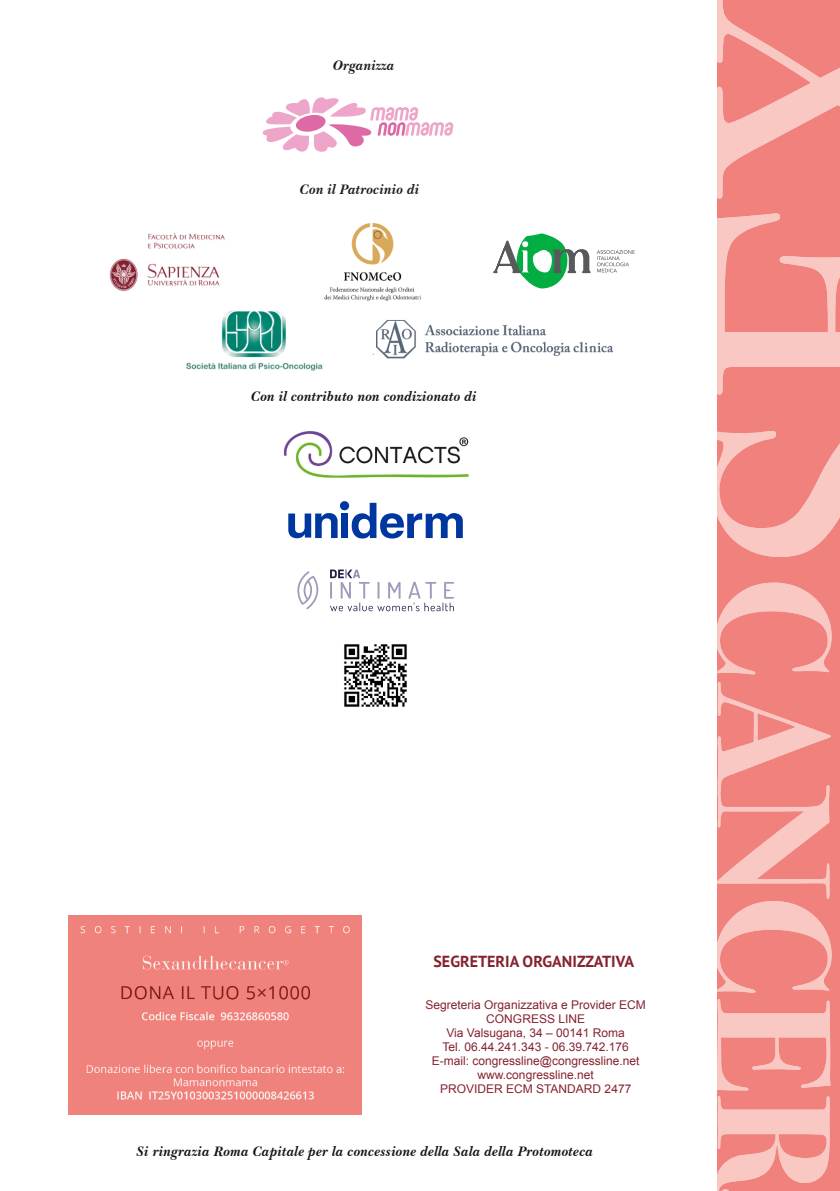
<style>
.page{position:relative;width:840px;height:1191px;background:#fff}
.page>*{position:absolute;margin:0;border:0;box-sizing:border-box;transform-origin:0 0}
.t1{font:700 16px "PT Sans";color:#85232f}
.t2{font:italic 700 14px "Baskerville BT";color:#161615}
.t3{font:italic 700 14px "Baskerville BT";color:#1d1d1b}
.t4{font:12px/14px "Arial";color:#85232f;text-align:center}
</style>
<div class="page">
<svg style="left:411px;top:477px;width:34px;height:1px"></svg>
<div style="left:717px;top:0;width:122px;height:1191px;background:#f0817d"></div>
<svg style="left:717px;top:431px;width:122px;height:126px"></svg>
<svg style="left:717px;top:0;width:122px;height:395px"></svg>
<svg style="left:717px;top:582px;width:114px;height:92px"></svg>
<svg style="left:717px;top:682px;width:114px;height:311px"></svg>
<svg style="left:717px;top:999px;width:113px;height:91px"></svg>
<svg style="left:717px;top:1096px;width:112px;height:95px"></svg>
<img style="left:68px;top:916px;width:293px;height:198px">
<img style="left:344px;top:644px;width:63px;height:63px">
<svg style="left:297px;top:571px;width:22px;height:38px"></svg>
<svg style="left:330px;top:569px;width:123px;height:42px"></svg>
<svg style="left:288px;top:513px;width:49px;height:25px"></svg>
<div style="left:341px;top:514px;width:6px;height:24px;background:#0036a0"></div>
<svg style="left:351px;top:502px;width:111px;height:36px"></svg>
<div style="left:340px;top:501px;width:9px;height:9px;background:#0036a0;border-radius:50%"></div>
<img style="left:283px;top:431px;width:185px;height:46px">
<img style="left:109px;top:233px;width:116px;height:58px">
<img style="left:324px;top:224px;width:96px;height:77px">
<svg style="left:262px;top:97px;width:191px;height:55px"></svg>
<img style="left:186px;top:310px;width:137px;height:61px">
<img style="left:376px;top:320px;width:235px;height:39px">
<svg style="left:493px;top:233px;width:141px;height:55px"></svg>
<p class="t3" style="left:333px;top:59px;width:63px">Organizza</p>
<p class="t3" style="left:300px;top:183px;width:121px">Con il Patrocinio di</p>
<p class="t2" style="left:251px;top:390px;width:227px">Con il contributo non condizionato di</p>
<h1 class="t1" style="left:433px;top:950px;width:202px">SEGRETERIA ORGANIZZATIVA</h1>
<p class="t4" style="left:425px;top:999px;width:222px">Segreteria Organizzativa e Provider ECM<br>CONGRESS LINE<br>Via Valsugana, 34 – 00141 Roma<br>Tel. 06.44.241.343 - 06.39.742.176<br>E-mail: congressline@congressline.net www.congressline.net<br>PROVIDER ECM STANDARD 2477</p>
<p class="t2" style="left:136px;top:1145px;width:458px">Si ringrazia Roma Capitale per la concessione della Sala della Protomoteca</p>
</div>
